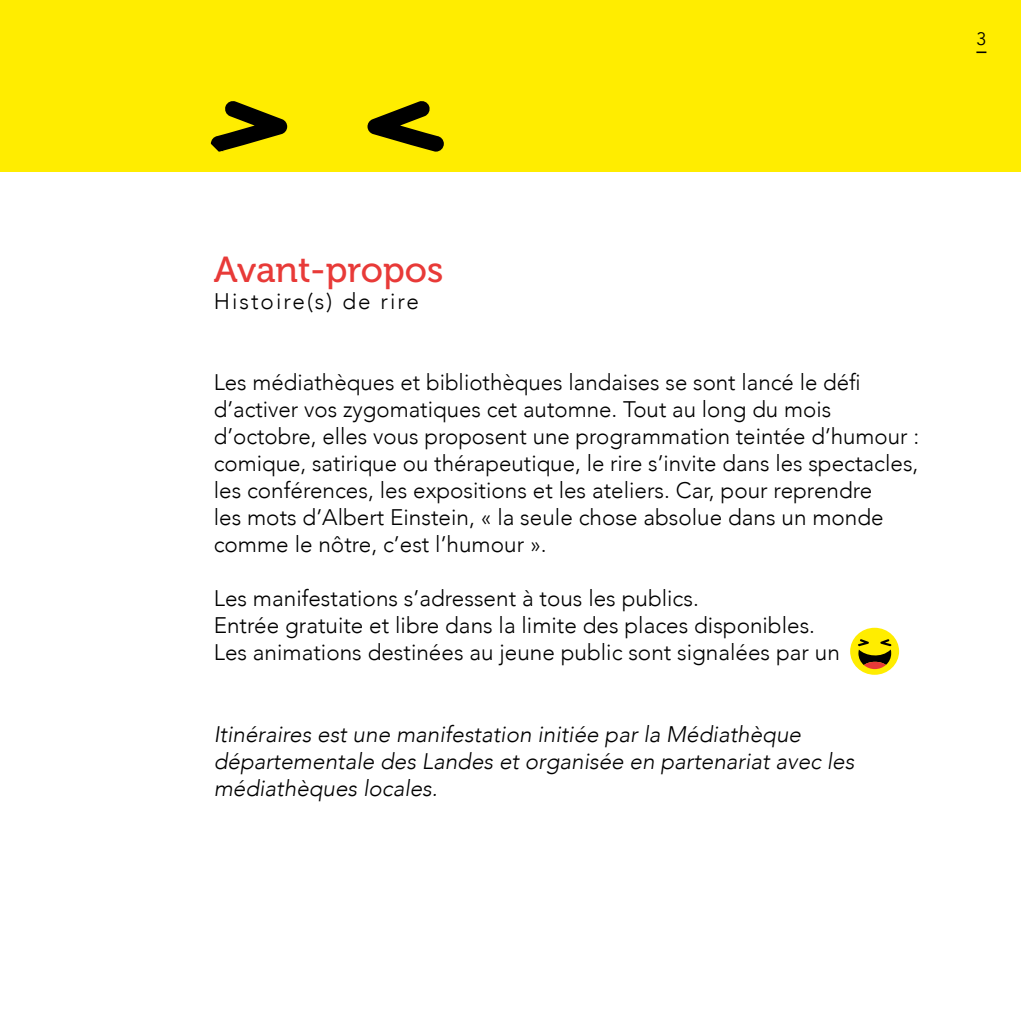
<style>
.page{position:relative;width:1021px;height:1021px;background:#fff}
.page>*{position:absolute;margin:0;border:0;box-sizing:border-box;transform-origin:0 0}
.t1{font:36px "Museo 500";color:#e83a38}
.t2{font:300 22.5px/27px "Avenir";color:#000}
.t3{font:italic 300 22.5px/27px "Avenir";color:#000}
.t4{font:300 22.5px "Avenir";letter-spacing:.09em;color:#000}
.t5{font:18px "Avenir";color:#000}
</style>
<div class="page">
<div style="left:0;top:0;width:1020px;height:171px;background:#ffed00"></div>
<svg style="left:211px;top:101px;width:76px;height:51px"></svg>
<svg style="left:367px;top:101px;width:77px;height:51px"></svg>
<svg style="left:976px;top:51px;width:10px;height:2px"></svg>
<div style="left:850px;top:627px;width:49px;height:47px;background:#ffed00;border-radius:50%"></div>
<svg style="left:863px;top:661px;width:22px;height:8px"></svg>
<svg style="left:858px;top:639px;width:33px;height:26px"></svg>
<p class="t5" style="left:976px;top:28px;width:12px">3</p>
<h1 class="t1" style="left:214px;top:250px;width:231px">Avant-propos</h1>
<p class="t4" style="left:214px;top:288px;width:207px">Histoire(s) de rire</p>
<p class="t2" style="left:214px;top:369px;width:707px">Les médiathèques et bibliothèques landaises se sont lancé le défi d’activer vos zygomatiques cet automne. Tout au long du mois d’octobre, elles vous proposent une programmation teintée d’humour : comique, satirique ou thérapeutique, le rire s’invite dans les spectacles, les conférences, les expositions et les ateliers. Car, pour reprendre<br>les mots d’Albert Einstein, « la seule chose absolue dans un monde comme le nôtre, c’est l’humour ».</p>
<p class="t2" style="left:214px;top:585px;width:627px">Les manifestations s’adressent à tous les publics.<br>Entrée gratuite et libre dans la limite des places disponibles.<br>Les animations destinées au jeune public sont signalées par un</p>
<p class="t3" style="left:214px;top:720px;width:642px">Itinéraires est une manifestation initiée par la Médiathèque départementale des Landes et organisée en partenariat avec les médiathèques locales.</p>
</div>
